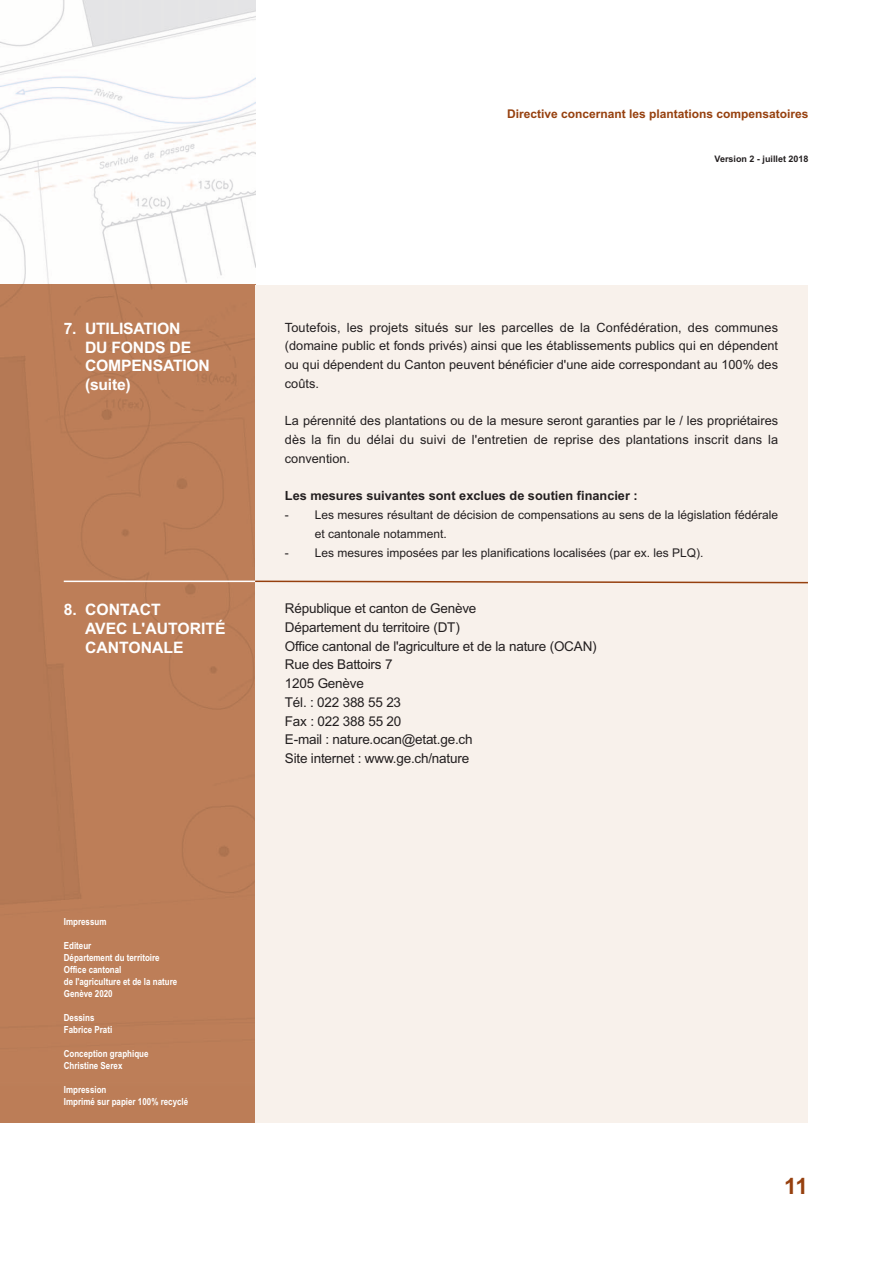
<style>
.page{position:relative;width:893px;height:1263px;background:#fff}
.page>*{position:absolute;margin:0;border:0;box-sizing:border-box;transform-origin:0 0}
.t1{font:700 22.5px "Arial";color:#96400e}
.t2{font:700 15.75px/18.8px "Arial";letter-spacing:-.015em;color:#fff}
.t3{font:13.5px/18.8px "Arial";letter-spacing:-.015em;color:#231f20}
.t4{font:12.75px/18.8px "Arial";color:#231f20;text-align:justify}
.t5{font:700 12.75px "Arial";color:#231f20}
.t6{font:12px/18.8px "Arial";color:#231f20}
.t7{font:700 12px "Arial";color:#96400e}
.t8{font:700 9.75px/12px "Arial Narrow";color:#fff}
.t9{font:700 9px "Arial";color:#231f20}
</style>
<div class="page">
<img style="left:0;top:0;width:255px;height:1085px">
<div style="left:0;top:1085px;width:255px;height:38px;background:#bc7d57"></div>
<div style="left:255px;top:285px;width:553px;height:838px;background:#f8f1eb"></div>
<hr style="left:64px;top:581px;width:191px;height:1px;background:#fff">
<svg style="left:254px;top:580px;width:554px;height:4px"></svg>
<p class="t7" style="left:507px;top:109px;width:303px">Directive concernant les plantations compensatoires</p>
<p class="t9" style="left:715px;top:156px;width:96px">Version 2 - juillet 2018</p>
<p class="t2" style="left:85px;top:320px;width:126px;text-indent:-21px">7. UTILISATION<br>DU FONDS DE<br>COMPENSATION (suite)</p>
<p class="t2" style="left:85px;top:602px;width:142px;text-indent:-21px">8. CONTACT<br>AVEC L'AUTORITÉ<br>CANTONALE</p>
<p class="t4" style="left:285px;top:319px;width:495px">Toutefois, les projets situés sur les parcelles de la Confédération, des communes (domaine public et fonds privés) ainsi que les établissements publics qui en dépendent ou qui dépendent du Canton peuvent bénéficier d'une aide correspondant au 100% des coûts.</p>
<p class="t4" style="left:285px;top:413px;width:495px">La pérennité des plantations ou de la mesure seront garanties par le / les propriétaires dès la fin du délai du suivi de l'entretien de reprise des plantations inscrit dans la convention.</p>
<p class="t5" style="left:285px;top:491px;width:354px">Les mesures suivantes sont exclues de soutien financier :</p>
<p class="t6" style="left:315px;top:507px;width:465px;text-indent:-30px">- Les mesures résultant de décision de compensations au sens de la législation fédérale et cantonale notamment.</p>
<p class="t6" style="left:285px;top:544px;width:420px">- Les mesures imposées par les planifications localisées (par ex. les PLQ).</p>
<p class="t3" style="left:285px;top:600px;width:313px">République et canton de Genève<br>Département du territoire (DT)<br>Office cantonal de l'agriculture et de la nature (OCAN)<br>Rue des Battoirs 7<br>1205 Genève<br>Tél. : 022 388 55 23<br>Fax : 022 388 55 20<br>E-mail : nature.ocan@etat.ge.ch<br>Site internet : www.ge.ch/nature</p>
<p class="t8" style="left:64px;top:916px;width:44px">Impressum</p>
<p class="t8" style="left:64px;top:940px;width:115px">Editeur<br>Département du territoire<br>Office cantonal<br>de l'agriculture et de la nature<br>Genève 2020</p>
<p class="t8" style="left:64px;top:1012px;width:50px">Dessins<br>Fabrice Prati</p>
<p class="t8" style="left:64px;top:1048px;width:86px">Conception graphique<br>Christine Serex</p>
<p class="t8" style="left:64px;top:1084px;width:126px">Impression<br>Imprimé sur papier 100% recyclé</p>
<h1 class="t1" style="left:784px;top:1178px;width:25px">11</h1>
</div>
